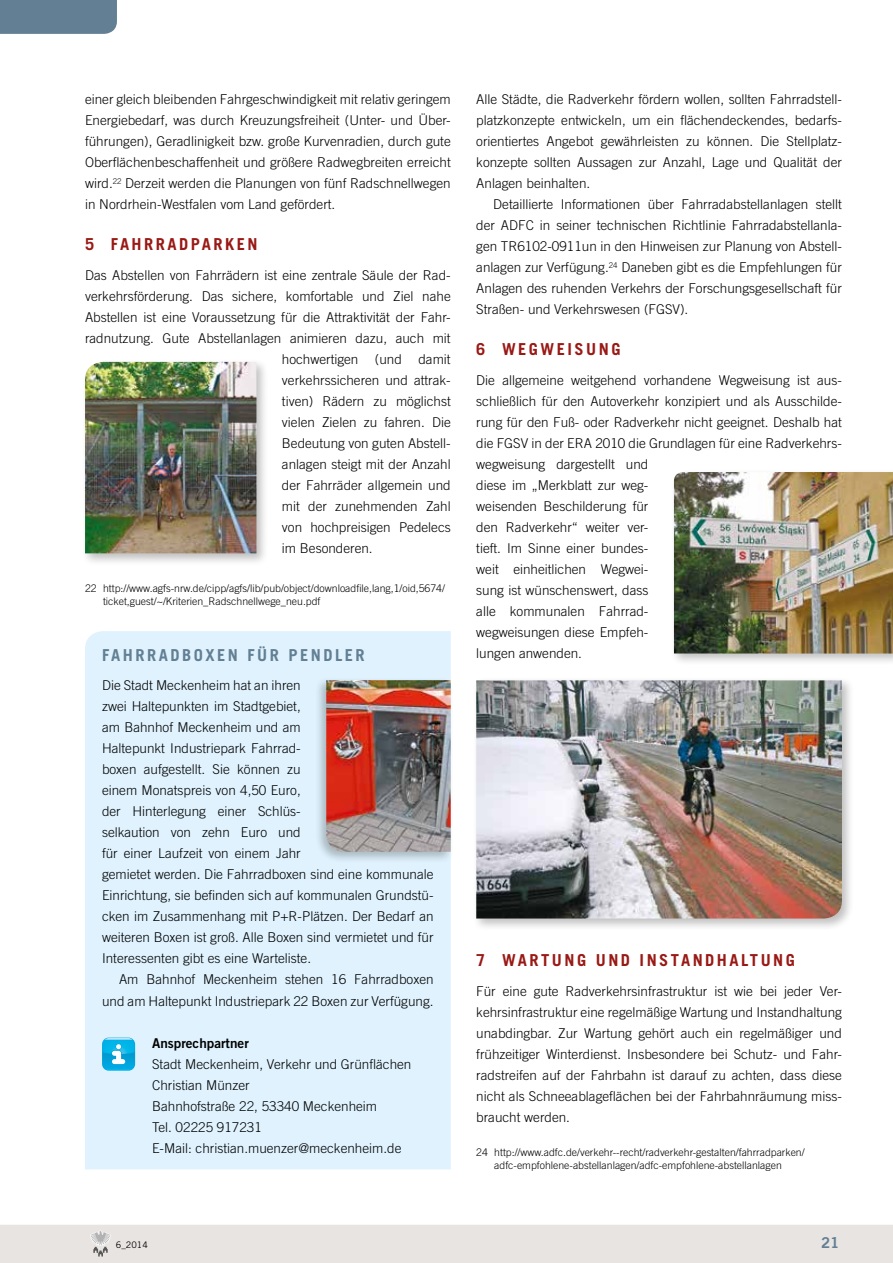
<style>
.page{position:relative;width:893px;height:1263px;background:#fff}
.page>*{position:absolute;margin:0;border:0;box-sizing:border-box;transform-origin:0 0}
.t1{font:700 16.5px "Trade Gothic";letter-spacing:.15em;color:#991915}
.t2{font:700 16.5px "Trade Gothic";letter-spacing:.15em;color:#627f94}
.t3{font:15px "Trade Gothic Bold Two";color:#627f94}
.t4{font:300 13.5px/21px "Trade Gothic";color:#000;text-align:justify}
.t5{font:13.5px "Trade Gothic Bold Two";color:#000}
.t6{font:300 10.5px/13.5px "Trade Gothic";color:#000}
.t7{font:9px "Trade Gothic";color:#000}
</style>
<div class="page">
<div style="left:0;top:0;width:117px;height:34px;background:#627f94"></div>
<div style="left:0;top:1225px;width:893px;height:38px;background:#e8e4e1"></div>
<div style="left:85px;top:631px;width:366px;height:538px;background:#dff2fd"></div>
<div style="left:81px;top:358px;width:188px;height:208px;background:#000;opacity:.25"></div>
<img style="left:85px;top:362px;width:171px;height:191px">
<div style="left:314px;top:676px;width:141px;height:188px;background:#000;opacity:.25"></div>
<img style="left:326px;top:680px;width:125px;height:172px">
<div style="left:670px;top:468px;width:223px;height:198px;background:#000;opacity:.25"></div>
<img style="left:674px;top:472px;width:219px;height:181px">
<div style="left:472px;top:676px;width:382px;height:255px;background:#000;opacity:.25"></div>
<img style="left:476px;top:680px;width:366px;height:238px">
<svg style="left:102px;top:1037px;width:33px;height:34px"></svg>
<p class="t4" style="left:85px;top:89px;width:367px">einer gleich bleibenden Fahrgeschwindigkeit mit relativ geringem Energiebedarf, was durch Kreuzungsfreiheit (Unter- und Über&shy;führungen), Geradlinigkeit bzw. große Kurvenradien, durch gute Oberflächenbeschaffenheit und größere Radwegbreiten erreicht wird.<sup>22</sup> Derzeit werden die Planungen von fünf Radschnellwegen in Nordrhein-Westfalen vom Land gefördert.</p>
<p class="t1" style="left:85px;top:234px;width:174px">5 FAHRRADPARKEN</p>
<p class="t4" style="left:85px;top:264px;width:367px">Das Abstellen von Fahrrädern ist eine zentrale Säule der Rad-</p>
<p class="t4" style="left:85px;top:285px;width:367px">verkehrsförderung. Das sichere, komfortable und Ziel nahe</p>
<p class="t4" style="left:85px;top:306px;width:367px">Abstellen ist eine Voraussetzung für die Attraktivität der Fahr-</p>
<p class="t4" style="left:85px;top:327px;width:367px">radnutzung. Gute Abstellanlagen animieren dazu, auch mit</p>
<p class="t4" style="left:282px;top:348px;width:170px">hochwertigen (und damit</p>
<p class="t4" style="left:282px;top:369px;width:170px">verkehrssicheren und attrak-</p>
<p class="t4" style="left:282px;top:390px;width:170px">tiven) Rädern zu möglichst</p>
<p class="t4" style="left:282px;top:411px;width:170px">vielen Zielen zu fahren. Die</p>
<p class="t4" style="left:282px;top:432px;width:170px">Bedeutung von guten Abstell-</p>
<p class="t4" style="left:282px;top:453px;width:170px">anlagen steigt mit der Anzahl</p>
<p class="t4" style="left:282px;top:474px;width:170px">der Fahrräder allgemein und</p>
<p class="t4" style="left:282px;top:495px;width:170px">mit der zunehmenden Zahl</p>
<p class="t4" style="left:282px;top:516px;width:170px">von hochpreisigen Pedelecs</p>
<p class="t4" style="left:282px;top:537px;width:92px">im Besonderen.</p>
<p class="t6" style="left:103px;top:581px;width:343px;text-indent:-18px">22 http://www.agfs-nrw.de/cipp/agfs/lib/pub/object/downloadfile,lang,1/oid,5674/ ticket,guest/~/Kriterien_Radschnellwege_neu.pdf</p>
<p class="t2" style="left:102px;top:645px;width:264px">FAHRRADBOXEN FÜR PENDLER</p>
<p class="t4" style="left:102px;top:675px;width:333px;text-align:left">Die Stadt Meckenheim hat an ihren<br>zwei Haltepunkten im Stadtgebiet,<br>am Bahnhof Meckenheim und am<br>Haltepunkt Industriepark Fahrrad-<br>boxen aufgestellt. Sie können zu<br>einem Monatspreis von 4,50 Euro,<br>der Hinterlegung einer Schlüs-<br>selkaution von zehn Euro und<br>für einer Laufzeit von einem Jahr<br>gemietet werden. Die Fahrradboxen sind eine kommunale Einrichtung, sie befinden sich auf kommunalen Grundstü&shy;cken im Zusammenhang mit P+R-Plätzen. Der Bedarf an weiteren Boxen ist groß. Alle Boxen sind vermietet und für Interessenten gibt es eine Warteliste.</p>
<p class="t4" style="left:102px;top:969px;width:333px;text-align:right">Am Bahnhof Meckenheim stehen 16 Fahrradboxen und am Haltepunkt Industriepark 22 Boxen zur Verfügung.</p>
<p class="t5" style="left:152px;top:1034px;width:98px">Ansprechpartner</p>
<p class="t4" style="left:152px;top:1053px;width:261px;text-align:left">Stadt Meckenheim, Verkehr und Grünflächen<br>Christian Münzer<br>Bahnhofstraße 22, 53340 Meckenheim<br>Tel. 02225 917231<br>E-Mail: christian.muenzer@meckenheim.de</p>
<p class="t4" style="left:476px;top:89px;width:367px">Alle Städte, die Radverkehr fördern wollen, sollten Fahrradstell&shy;platzkonzepte entwickeln, um ein flächendeckendes, bedarfs&shy;orientiertes Angebot gewährleisten zu können. Die Stellplatz&shy;konzepte sollten Aussagen zur Anzahl, Lage und Qualität der Anlagen beinhalten.</p>
<p class="t4" style="left:476px;top:194px;width:367px;text-indent:17px">Detaillierte Informationen über Fahrradabstellanlagen stellt der ADFC in seiner technischen Richtlinie Fahrradabstellanla&shy;gen TR6102-0911un in den Hinweisen zur Planung von Abstell&shy;anlagen zur Verfügung.<sup>24</sup> Daneben gibt es die Empfehlungen für Anlagen des ruhenden Verkehrs der Forschungsgesellschaft für Straßen- und Verkehrswesen (FGSV).</p>
<p class="t1" style="left:476px;top:339px;width:146px">6 WEGWEISUNG</p>
<p class="t4" style="left:476px;top:369px;width:367px;text-align:left">Die allgemeine weitgehend vorhandene Wegweisung ist aus&shy;schließlich für den Autoverkehr konzipiert und als Ausschilde&shy;rung für den Fuß- oder Radverkehr nicht geeignet. Deshalb hat die FGSV in der ERA 2010 die Grundlagen für eine Radverkehrs&shy;wegweisung dargestellt und<br>diese im „Merkblatt zur weg-<br>weisenden Beschilderung für<br>den Radverkehr“ weiter ver-<br>tieft. Im Sinne einer bundes-<br>weit einheitlichen Wegwei-<br>sung ist wünschenswert, dass<br>alle kommunalen Fahrrad-<br>wegweisungen diese Empfeh-<br>lungen anwenden.</p>
<p class="t1" style="left:476px;top:950px;width:320px">7 WARTUNG UND INSTANDHALTUNG</p>
<p class="t4" style="left:476px;top:980px;width:367px">Für eine gute Radverkehrsinfrastruktur ist wie bei jeder Ver&shy;kehrsinfrastruktur eine regelmäßige Wartung und Instandhaltung unabdingbar. Zur Wartung gehört auch ein regelmäßiger und frühzeitiger Winterdienst. Insbesondere bei Schutz- und Fahr&shy;radstreifen auf der Fahrbahn ist darauf zu achten, dass diese nicht als Schneeablageflächen bei der Fahrbahnräumung miss&shy;braucht werden.</p>
<p class="t6" style="left:476px;top:1145px;width:330px;text-align:center">24 http://www.adfc.de/verkehr--recht/radverkehr-gestalten/fahrradparken/ adfc-empfohlene-abstellanlagen/adfc-empfohlene-abstellanlagen</p>
<p class="t7" style="left:116px;top:1239px;width:33px">6_2014</p>
<p class="t3" style="left:821px;top:1234px;width:20px">21</p>
</div>
